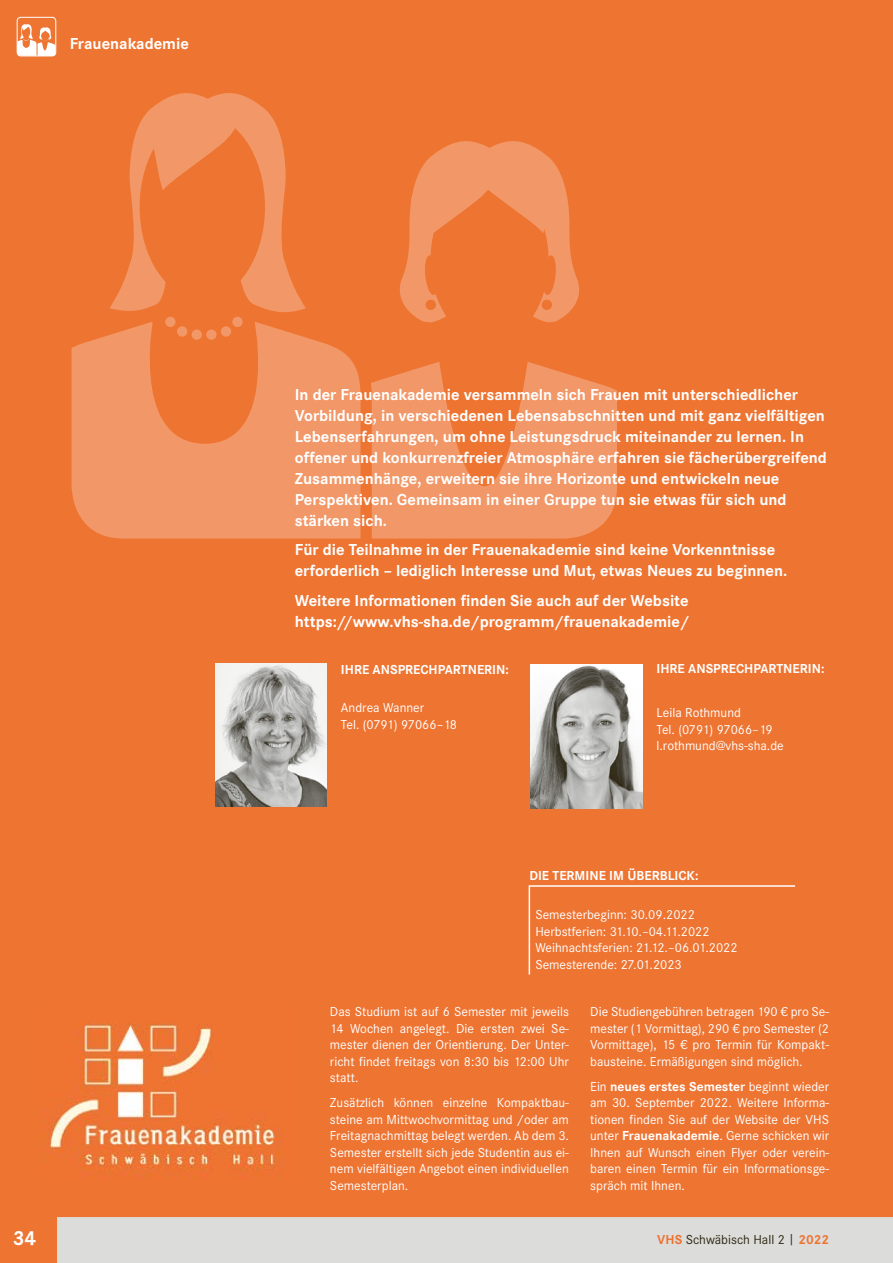
<style>
.page{position:relative;width:893px;height:1263px;background:#fff}
.page>*{position:absolute;margin:0;border:0;box-sizing:border-box;transform-origin:0 0}
.t1{font:700 21px "Corporate S";color:#fff}
.t2{font:700 16.5px/21px "Corporate S";color:#fff}
.t3{font:13.5px/16.5px "Corporate S";color:#fff;text-align:justify}
.t4{font:700 13.5px "Corporate S";color:#fff}
.t5{font:13.5px "Corporate S";color:#2f2912}
.s1{font-weight:700}
.s2{font-weight:700;color:#ee7432}
</style>
<div class="page">
<div style="left:56px;top:1216px;width:837px;height:47px;background:#dcdcdb"></div>
<div style="left:0;top:0;width:893px;height:1216px;background:#ee7432"></div>
<svg style="left:71px;top:93px;width:546px;height:446px"></svg>
<hr style="left:529px;top:885px;width:266px;height:2px;background:#fff">
<hr style="left:529px;top:887px;width:1px;height:87px;background:#fff">
<img style="left:43px;top:1023px;width:240px;height:155px">
<img style="left:215px;top:663px;width:112px;height:144px">
<img style="left:530px;top:664px;width:112px;height:144px">
<svg style="left:17px;top:24px;width:39px;height:32px"></svg>
<div style="left:17px;top:17px;width:39px;height:39px;border:1px solid #fff;border-radius:4px"></div>
<div style="left:0;top:1216px;width:56px;height:47px;background:#ee7432"></div>
<p class="t2" style="left:70px;top:33px;width:121px">Frauenakademie</p>
<p class="t2" style="left:295px;top:384px;width:534px">In der Frauenakademie versammeln sich Frauen mit unterschiedlicher Vorbildung, in verschiedenen Lebensabschnitten und mit ganz vielfältigen Lebenserfahrungen, um ohne Leistungsdruck miteinander zu lernen. In offener und konkurrenzfreier Atmosphäre erfahren sie fächerübergreifend Zusammenhänge, erweitern sie ihre Horizonte und entwickeln neue Perspektiven. Gemeinsam in einer Gruppe tun sie etwas für sich und stärken sich.</p>
<p class="t2" style="left:295px;top:539px;width:494px">Für die Teilnahme in der Frauenakademie sind keine Vorkenntnisse erforderlich – lediglich Interesse und Mut, etwas Neues zu beginnen.</p>
<p class="t2" style="left:295px;top:590px;width:396px">Weitere Informationen finden Sie auch auf der Website https://www.vhs-sha.de/programm/frauenakademie/</p>
<p class="t4" style="left:341px;top:661px;width:169px">IHRE ANSPRECHPARTNERIN:</p>
<p class="t3" style="left:341px;top:700px;width:118px">Andrea Wanner<br>Tel. (0791) 97066–18</p>
<p class="t4" style="left:657px;top:661px;width:169px">IHRE ANSPRECHPARTNERIN:</p>
<p class="t3" style="left:657px;top:704px;width:129px;text-align:left">Leila Rothmund<br>Tel. (0791) 97066–19 l.rothmund@vhs-sha.de</p>
<p class="t4" style="left:529px;top:868px;width:171px">DIE TERMINE IM ÜBERBLICK:</p>
<p class="t3" style="left:535px;top:906px;width:204px;text-align:left">Semesterbeginn: 30.09.2022<br>Herbstferien: 31.10.–04.11.2022<br>Weihnachtsferien: 21.12.–06.01.2022<br>Semesterende: 27.01.2023</p>
<p class="t3" style="left:330px;top:1003px;width:240px">Das Studium ist auf 6 Semester mit jeweils 14 Wochen angelegt. Die ersten zwei Se&shy;mester dienen der Orientierung. Der Unter&shy;richt findet freitags von 8:30 bis 12:00 Uhr statt.</p>
<p class="t3" style="left:330px;top:1094px;width:240px">Zusätzlich können einzelne Kompaktbau&shy;steine am Mittwochvormittag und /oder am Freitagnachmittag belegt werden. Ab dem 3.<br>Semester erstellt sich jede Studentin aus ei&shy;nem vielfältigen Angebot einen individuellen Semesterplan.</p>
<p class="t3" style="left:590px;top:1003px;width:240px">Die Studiengebühren betragen 190 € pro Se&shy;mester (1 Vormittag), 290 € pro Semester (2<br>Vormittage), 15 € pro Termin für Kompakt&shy;bausteine. Ermäßigungen sind möglich.</p>
<p class="t3" style="left:590px;top:1078px;width:240px">Ein <span class="s1">neues erstes Semester</span> beginnt wieder am 30. September 2022. Weitere Informa&shy;tionen finden Sie auf der Website der VHS unter <span class="s1">Frauenakademie</span>. Gerne schicken wir Ihnen auf Wunsch einen Flyer oder verein&shy;baren einen Termin für ein Informationsge&shy;spräch mit Ihnen.</p>
<h1 class="t1" style="left:13px;top:1226px;width:25px">34</h1>
<p class="t5" style="left:657px;top:1231px;width:173px"><span class="s2">VHS</span> Schwäbisch Hall 2 | <span class="s2">2022</span></p>
</div>
